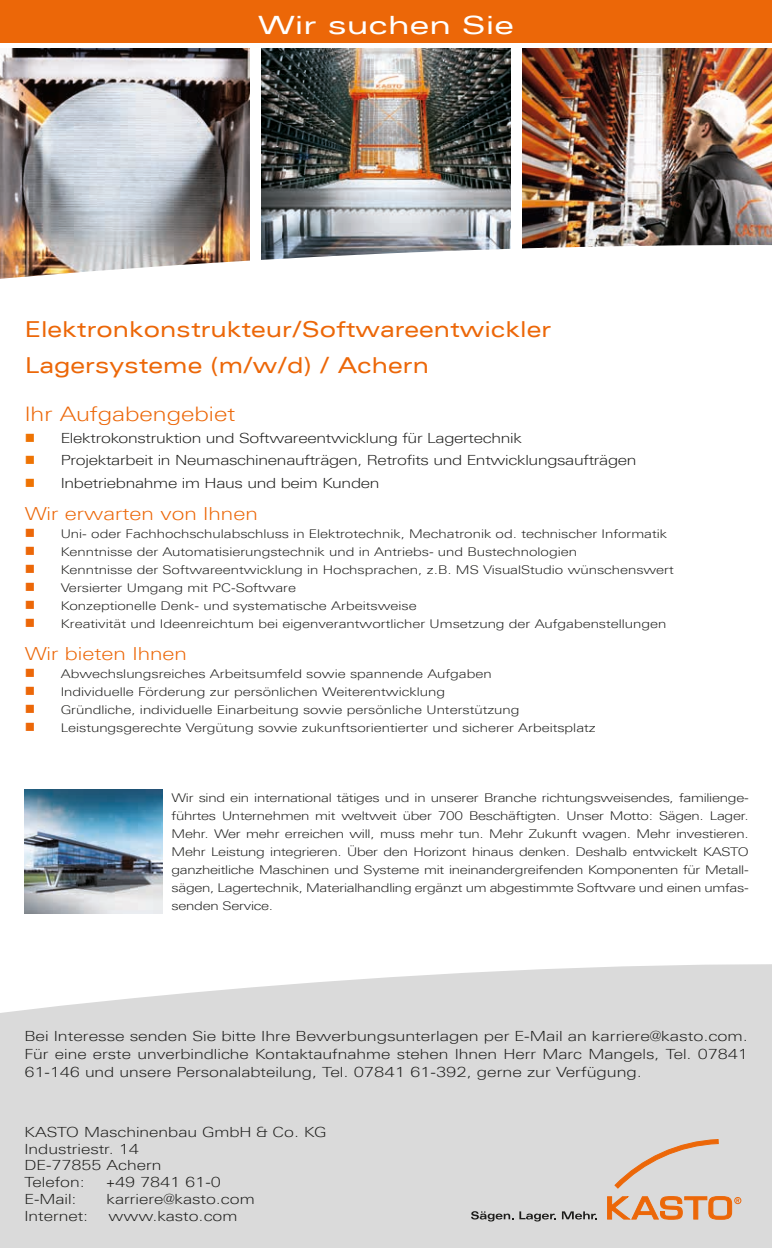
<style>
.page{position:relative;width:772px;height:1248px;background:#fff}
.page>*{position:absolute;margin:0;border:0;box-sizing:border-box;transform-origin:0 0}
.t1{font:expanded 25.2px "Univers";color:#fff;scale:1.16 1}
.t2{font:expanded 22px/36px "Univers";color:#ec6708}
.t3{font:300 20px "Linotype Univers 340 Ex";color:#ec6708}
.t4{font:300 18px "Linotype Univers 340 Ex";color:#ec6708}
.t5{font:300 14px/18px "Linotype Univers 340 Ex";letter-spacing:-.02em;color:#1d1d1b;text-align:justify}
.t6{font:300 14px/16.8px "Linotype Univers 340 Ex";color:#1d1d1b}
.t7{font:300 12px/18px "Linotype Univers 340 Ex";color:#1d1d1b;text-align:justify}
.s1{color:#ee7303}
.s2{color:#ec6708}
</style>
<div class="page">
<div style="left:0;top:964px;width:771px;height:283px;background:#dadada"></div>
<img style="left:0;top:49px;width:249px;height:193px">
<svg style="left:614px;top:1139px;width:104px;height:49px"></svg>
<svg style="left:607px;top:1195px;width:133px;height:24px"></svg>
<svg style="left:470px;top:1210px;width:43px;height:11px"></svg>
<svg style="left:519px;top:1211px;width:36px;height:10px"></svg>
<svg style="left:561px;top:1211px;width:35px;height:8px"></svg>
<img style="left:261px;top:49px;width:249px;height:193px">
<img style="left:522px;top:49px;width:249px;height:193px">
<img style="left:0;top:242px;width:771px;height:37px">
<img style="left:25px;top:789px;width:137px;height:124px">
<div style="left:0;top:1px;width:771px;height:42px;background:#ec6708"></div>
<h1 class="t1" style="left:258px;top:10px;width:222px">Wir suchen Sie</h1>
<h2 class="t2" style="left:25px;top:311px;width:527px">Elektronkonstrukteur/Softwareentwickler<br>Lagersysteme (m/w/d) / Achern</h2>
<h3 class="t3" style="left:25px;top:402px;width:212px">Ihr Aufgabengebiet</h3>
<p class="t5" style="left:25px;top:429px;width:498px"><span class="s1">■</span> Elektrokonstruktion und Softwareentwicklung für Lagertechnik</p>
<p class="t5" style="left:25px;top:451px;width:613px"><span class="s1">■</span> Projektarbeit in Neumaschinenaufträgen, Retrofits und Entwicklungsaufträgen</p>
<p class="t5" style="left:25px;top:473px;width:356px"><span class="s1">■</span> Inbetriebnahme im Haus und beim Kunden</p>
<h3 class="t4" style="left:25px;top:502px;width:234px">Wir erwarten von Ihnen</h3>
<p class="t7" style="left:25px;top:524px;width:643px"><span class="s2">■</span> Uni- oder Fachhochschulabschluss in Elektrotechnik, Mechatronik od. technischer Informatik</p>
<p class="t7" style="left:25px;top:542px;width:553px"><span class="s2">■</span> Kenntnisse der Automatisierungstechnik und in Antriebs- und Bustechnologien</p>
<p class="t7" style="left:25px;top:560px;width:650px"><span class="s2">■</span> Kenntnisse der Softwareentwicklung in Hochsprachen, z.B. MS VisualStudio wünschenswert</p>
<p class="t7" style="left:25px;top:578px;width:273px"><span class="s2">■</span> Versierter Umgang mit PC-Software</p>
<p class="t7" style="left:25px;top:596px;width:393px"><span class="s2">■</span> Konzeptionelle Denk- und systematische Arbeitsweise</p>
<p class="t7" style="left:25px;top:614px;width:642px"><span class="s2">■</span> Kreativität und Ideenreichtum bei eigenverantwortlicher Umsetzung der Aufgabenstellungen</p>
<h3 class="t4" style="left:25px;top:642px;width:164px">Wir bieten Ihnen</h3>
<p class="t7" style="left:25px;top:664px;width:468px"><span class="s2">■</span> Abwechslungsreiches Arbeitsumfeld sowie spannende Aufgaben</p>
<p class="t7" style="left:25px;top:682px;width:421px"><span class="s2">■</span> Individuelle Förderung zur persönlichen Weiterentwicklung</p>
<p class="t7" style="left:25px;top:700px;width:496px"><span class="s2">■</span> Gründliche, individuelle Einarbeitung sowie persönliche Unterstützung</p>
<p class="t7" style="left:25px;top:718px;width:572px"><span class="s2">■</span> Leistungsgerechte Vergütung sowie zukunftsorientierter und sicherer Arbeitsplatz</p>
<p class="t7" style="left:171px;top:788px;width:578px">Wir sind ein international tätiges und in unserer Branche richtungsweisendes, familienge&shy;führtes Unternehmen mit weltweit über 700 Beschäftigten. Unser Motto: Sägen. Lager.<br>Mehr. Wer mehr erreichen will, muss mehr tun. Mehr Zukunft wagen. Mehr investieren.<br>Mehr Leistung integrieren. Über den Horizont hinaus denken. Deshalb entwickelt KASTO ganzheitliche Maschinen und Systeme mit ineinandergreifenden Komponenten für Metall&shy;sägen, Lagertechnik, Materialhandling ergänzt um abgestimmte Software und einen umfas&shy;senden Service.</p>
<p class="t5" style="left:24px;top:1027px;width:724px">Bei Interesse senden Sie bitte Ihre Bewerbungsunterlagen per E-Mail an karriere@kasto.com.<br>Für eine erste unverbindliche Kontaktaufnahme stehen Ihnen Herr Marc Mangels, Tel. 07841<br>61-146 und unsere Personalabteilung, Tel. 07841 61-392, gerne zur Verfügung.</p>
<p class="t6" style="left:24px;top:1123px;width:303px">KASTO Maschinenbau GmbH &amp; Co. KG<br>Industriestr. 14<br>DE-77855 Achern<br>Telefon:</p>
<p class="t5" style="left:107px;top:1172px;width:116px">+49 7841 61-0</p>
<p class="t5" style="left:24px;top:1189px;width:54px">E-Mail:</p>
<p class="t6" style="left:107px;top:1190px;width:149px">karriere@kasto.com</p>
<p class="t6" style="left:24px;top:1207px;width:65px">Internet:</p>
<p class="t6" style="left:108px;top:1207px;width:130px">www.kasto.com</p>
</div>
